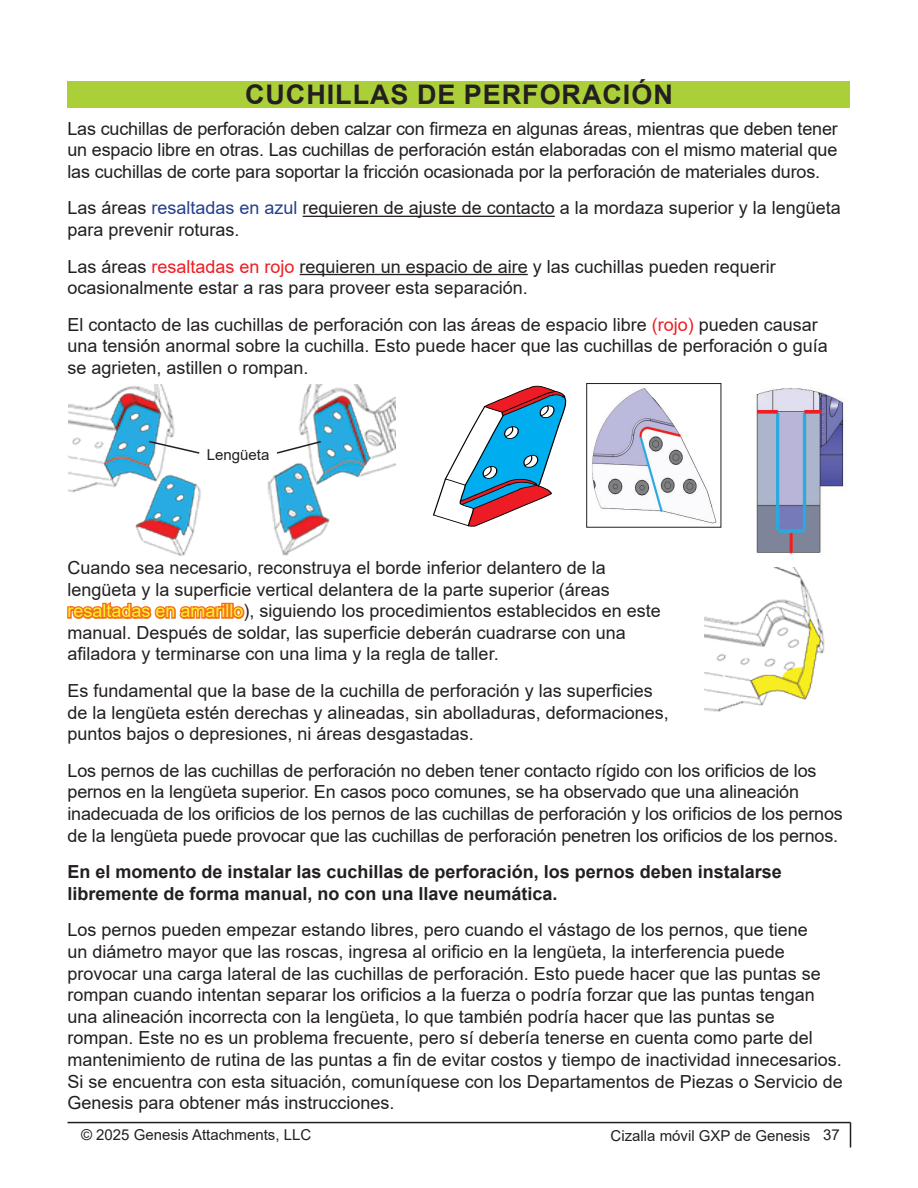
<style>
.page{position:relative;width:918px;height:1188px;background:#fff}
.page>*{position:absolute;margin:0;border:0;box-sizing:border-box;transform-origin:0 0}
.Dupe_Section_Headings{font:700 27px "Arial";letter-spacing:.035em;color:#231f20}
.General_Paragraph_Style{font:18px/21.6px "Arial";color:#231f20}
.General_Paragraph_Style-2{font:700 18px/21.6px "Arial";color:#231f20}
.Captions{font:15px "Arial";color:#231f20}
.s1{color:#253f8e}
.s2{color:#ee1d23}
.s3{color:#f36e21}
</style>
<div class="page">
<hr style="left:68px;top:1122px;width:782px;height:1px;background:#231f20">
<svg style="left:850px;top:1123px;width:1px;height:25px"></svg>
<hr style="left:303px;top:216px;width:252px;height:1px;background:#231f20">
<hr style="left:300px;top:274px;width:228px;height:1px;background:#231f20">
<div style="left:68px;top:81px;width:782px;height:27px;background:#abcf38"></div>
<img style="left:592px;top:388px;width:125px;height:136px">
<div style="left:586px;top:383px;width:135px;height:145px;border:1px solid #231f20"></div>
<img style="left:756px;top:388px;width:88px;height:166px">
<img style="left:68px;top:384px;width:133px;height:172px">
<img style="left:267px;top:384px;width:128px;height:172px">
<svg style="left:433px;top:385px;width:134px;height:142px"></svg>
<img style="left:704px;top:567px;width:121px;height:145px">
<svg style="left:275px;top:440px;width:48px;height:15px"></svg>
<svg style="left:147px;top:440px;width:54px;height:15px"></svg>
<p class="Dupe_Section_Headings" style="left:245px;top:76px;width:429px">CUCHILLAS DE PERFORACIÓN</p>
<p class="General_Paragraph_Style" style="left:68px;top:117px;width:772px;text-align:justify">Las cuchillas de perforación deben calzar con firmeza en algunas áreas, mientras que deben tener un espacio libre en otras. Las cuchillas de perforación están elaboradas con el mismo material que las cuchillas de corte para soportar la fricción ocasionada por la perforación de materiales duros.</p>
<p class="General_Paragraph_Style" style="left:68px;top:197px;width:775px">Las áreas <span class="s1">resaltadas en azul</span> requieren de ajuste de contacto a la mordaza superior y la lengüeta para prevenir roturas.</p>
<p class="General_Paragraph_Style" style="left:68px;top:255px;width:710px">Las áreas <span class="s2">resaltadas en rojo</span> requieren un espacio de aire y las cuchillas pueden requerir ocasionalmente estar a ras para proveer esta separación.</p>
<p class="General_Paragraph_Style" style="left:68px;top:314px;width:762px">El contacto de las cuchillas de perforación con las áreas de espacio libre <span class="s2">(rojo)</span> pueden causar una tensión anormal sobre la cuchilla. Esto puede hacer que las cuchillas de perforación o guía se agrieten, astillen o rompan.</p>
<p class="Captions" style="left:207px;top:444px;width:64px">Lengüeta</p>
<p class="General_Paragraph_Style" style="left:68px;top:557px;width:595px">Cuando sea necesario, reconstruya el borde inferior delantero de la lengüeta y la superficie vertical delantera de la parte superior (áreas <span class="s3">resaltadas en amarillo</span>), siguiendo los procedimientos establecidos en este manual. Después de soldar, las superficie deberán cuadrarse con una afiladora y terminarse con una lima y la regla de taller.</p>
<p class="General_Paragraph_Style" style="left:68px;top:680px;width:603px">Es fundamental que la base de la cuchilla de perforación y las superficies de la lengüeta estén derechas y alineadas, sin abolladuras, deformaciones, puntos bajos o depresiones, ni áreas desgastadas.</p>
<p class="General_Paragraph_Style" style="left:68px;top:760px;width:777px">Los pernos de las cuchillas de perforación no deben tener contacto rígido con los orificios de los pernos en la lengüeta superior. En casos poco comunes, se ha observado que una alineación inadecuada de los orificios de los pernos de las cuchillas de perforación y los orificios de los pernos de la lengüeta puede provocar que las cuchillas de perforación penetren los orificios de los pernos.</p>
<p class="General_Paragraph_Style-2" style="left:68px;top:861px;width:716px">En el momento de instalar las cuchillas de perforación, los pernos deben instalarse libremente de forma manual, no con una llave neumática.</p>
<p class="General_Paragraph_Style" style="left:68px;top:919px;width:777px">Los pernos pueden empezar estando libres, pero cuando el vástago de los pernos, que tiene<br>un diámetro mayor que las roscas, ingresa al orificio en la lengüeta, la interferencia puede provocar una carga lateral de las cuchillas de perforación. Esto puede hacer que las puntas se rompan cuando intentan separar los orificios a la fuerza o podría forzar que las puntas tengan una alineación incorrecta con la lengüeta, lo que también podría hacer que las puntas se rompan. Este no es un problema frecuente, pero sí debería tenerse en cuenta como parte del mantenimiento de rutina de las puntas a fin de evitar costos y tiempo de inactividad innecesarios.<br>Si se encuentra con esta situación, comuníquese con los Departamentos de Piezas o Servicio de Genesis para obtener más instrucciones.</p>
<p class="Captions" style="left:81px;top:1124px;width:232px">© 2025 Genesis Attachments, LLC</p>
<p class="Captions" style="left:611px;top:1125px;width:231px">Cizalla móvil GXP de Genesis 37</p>
</div>
